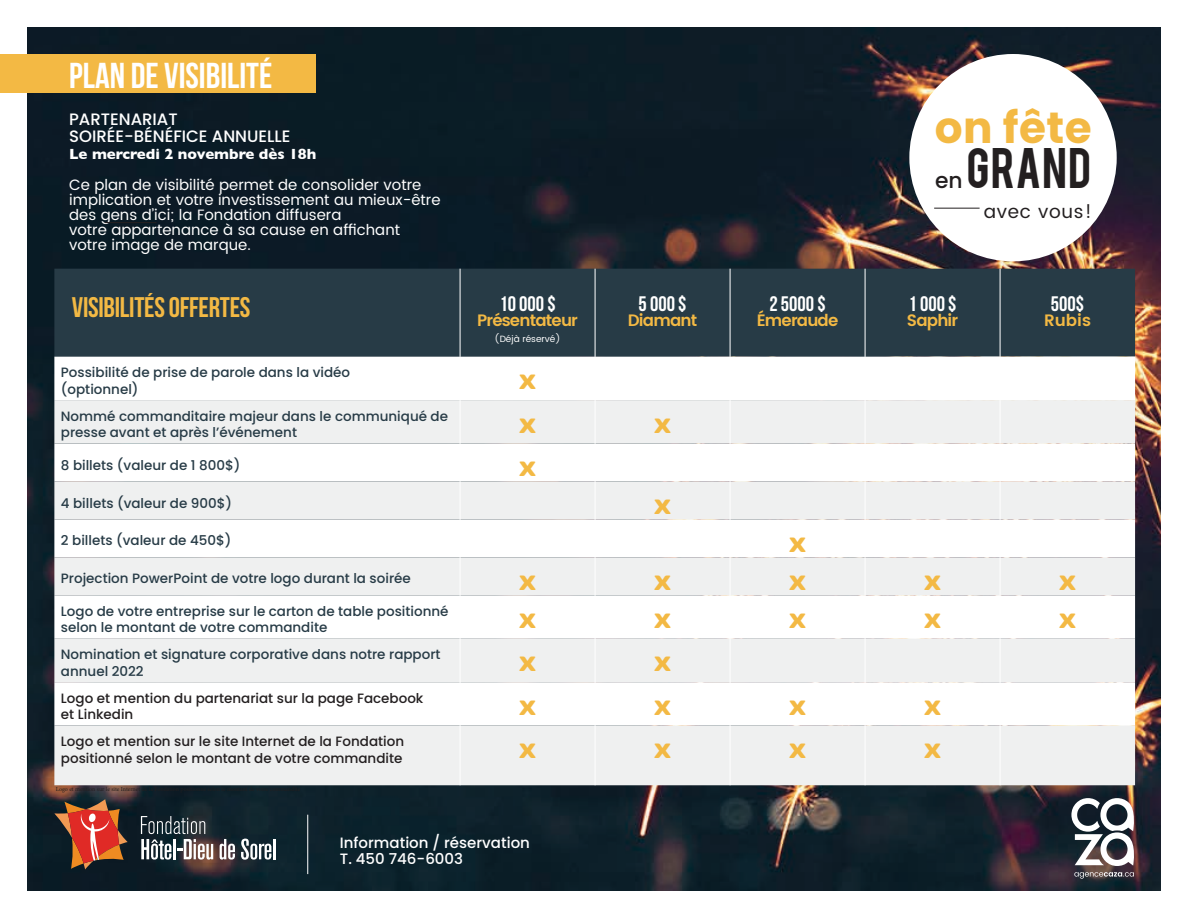
<style>
.page{position:relative;width:1188px;height:918px;background:#fff}
.page>*{position:absolute;margin:0;border:0;box-sizing:border-box;transform-origin:0 0}
.t1{font:44.85px "Bebas";letter-spacing:.015em;color:#231f20}
.t2{font:700 43.8px "Poppins";letter-spacing:.01em;color:#f3b944}
.t3{font:700 36px "Bebas Neue";color:#fff}
.t4{font:700 28.35px "Bebas Neue";letter-spacing:-.01em;color:#f3b944}
.t5{font:27px "Days One";color:#f3b944}
.t6{font:700 21px "Bebas Neue";color:#fff}
.t7{font:18.45px "Poppins";letter-spacing:.04em;color:#231f20}
.t8{font:600 16.5px "Poppins";letter-spacing:-.05em;color:#f3b944}
.t9{font:500 16.5px/16.5px "Poppins";color:#fff}
.t10{font:15px/15px "Poppins";color:#fff}
.t11{font:500 15px/16.4px "Poppins";color:#fff}
.t12{font:700 15px "Gill Sans";color:#fff}
.t13{font:500 13.5px/16.2px "Poppins";color:#273b46}
.t14{font:500 13.5px/16.2px "Poppins";color:#231f20}
.t15{font:9px "Poppins";color:#fff}
.s1{font-family:"Poppins";font-weight:500;font-size:21.75px}
</style>
<div class="page">
<img style="left:27px;top:27px;width:1134px;height:864px">
<svg style="left:1074px;top:872px;width:60px;height:7px"></svg>
<svg style="left:1071px;top:798px;width:66px;height:68px"></svg>
<div style="left:0;top:54px;width:315px;height:39px;background:#f3b944"></div>
<div style="left:54px;top:269px;width:1081px;height:88px;background:#273b46"></div>
<svg style="left:54px;top:357px;width:1081px;height:43px"></svg>
<svg style="left:54px;top:400px;width:1081px;height:385px;fill:#eff0f0"></svg>
<hr style="left:460px;top:269px;width:1px;height:88px;background:#fff">
<hr style="left:595px;top:269px;width:1px;height:88px;background:#fff">
<hr style="left:730px;top:269px;width:1px;height:88px;background:#fff">
<hr style="left:865px;top:269px;width:1px;height:88px;background:#fff">
<hr style="left:1000px;top:269px;width:1px;height:88px;background:#fff">
<hr style="left:460px;top:357px;width:1px;height:43px;background:#fff">
<hr style="left:595px;top:357px;width:1px;height:43px;background:#fff">
<hr style="left:730px;top:357px;width:1px;height:43px;background:#fff">
<hr style="left:865px;top:357px;width:1px;height:43px;background:#fff">
<hr style="left:1000px;top:357px;width:1px;height:43px;background:#fff">
<hr style="left:460px;top:400px;width:1px;height:44px;background:#fff">
<hr style="left:595px;top:400px;width:1px;height:44px;background:#fff">
<hr style="left:730px;top:400px;width:1px;height:44px;background:#fff">
<hr style="left:865px;top:400px;width:1px;height:44px;background:#fff">
<hr style="left:1000px;top:400px;width:1px;height:44px;background:#fff">
<hr style="left:460px;top:444px;width:1px;height:37px;background:#fff">
<hr style="left:595px;top:444px;width:1px;height:37px;background:#fff">
<hr style="left:730px;top:444px;width:1px;height:37px;background:#fff">
<hr style="left:865px;top:444px;width:1px;height:37px;background:#fff">
<hr style="left:1000px;top:444px;width:1px;height:37px;background:#fff">
<hr style="left:460px;top:481px;width:1px;height:38px;background:#fff">
<hr style="left:595px;top:481px;width:1px;height:38px;background:#fff">
<hr style="left:730px;top:481px;width:1px;height:38px;background:#fff">
<hr style="left:865px;top:481px;width:1px;height:38px;background:#fff">
<hr style="left:1000px;top:481px;width:1px;height:38px;background:#fff">
<hr style="left:460px;top:519px;width:1px;height:38px;background:#fff">
<hr style="left:595px;top:519px;width:1px;height:38px;background:#fff">
<hr style="left:730px;top:519px;width:1px;height:38px;background:#fff">
<hr style="left:865px;top:519px;width:1px;height:38px;background:#fff">
<hr style="left:1000px;top:519px;width:1px;height:38px;background:#fff">
<hr style="left:460px;top:557px;width:1px;height:38px;background:#fff">
<hr style="left:595px;top:557px;width:1px;height:38px;background:#fff">
<hr style="left:730px;top:557px;width:1px;height:38px;background:#fff">
<hr style="left:865px;top:557px;width:1px;height:38px;background:#fff">
<hr style="left:1000px;top:557px;width:1px;height:38px;background:#fff">
<hr style="left:460px;top:595px;width:1px;height:44px;background:#fff">
<hr style="left:595px;top:595px;width:1px;height:44px;background:#fff">
<hr style="left:730px;top:595px;width:1px;height:44px;background:#fff">
<hr style="left:865px;top:595px;width:1px;height:44px;background:#fff">
<hr style="left:1000px;top:595px;width:1px;height:44px;background:#fff">
<hr style="left:460px;top:639px;width:1px;height:43px;background:#fff">
<hr style="left:595px;top:639px;width:1px;height:43px;background:#fff">
<hr style="left:730px;top:639px;width:1px;height:43px;background:#fff">
<hr style="left:865px;top:639px;width:1px;height:43px;background:#fff">
<hr style="left:1000px;top:639px;width:1px;height:43px;background:#fff">
<hr style="left:460px;top:682px;width:1px;height:44px;background:#fff">
<hr style="left:595px;top:682px;width:1px;height:44px;background:#fff">
<hr style="left:730px;top:682px;width:1px;height:44px;background:#fff">
<hr style="left:865px;top:682px;width:1px;height:44px;background:#fff">
<hr style="left:1000px;top:682px;width:1px;height:44px;background:#fff">
<hr style="left:460px;top:726px;width:1px;height:59px;background:#fff">
<hr style="left:595px;top:726px;width:1px;height:59px;background:#fff">
<hr style="left:730px;top:726px;width:1px;height:59px;background:#fff">
<hr style="left:865px;top:726px;width:1px;height:59px;background:#fff">
<hr style="left:1000px;top:726px;width:1px;height:59px;background:#fff">
<div style="left:909px;top:54px;width:208px;height:207px;background:#fff;border-radius:50%"></div>
<hr style="left:105px;top:222px;width:51px;height:1px;background:#231f20">
<hr style="left:934px;top:208px;width:46px;height:1px;background:#231f20">
<svg style="left:220px;top:839px;width:15px;height:21px"></svg>
<svg style="left:241px;top:839px;width:30px;height:21px"></svg>
<hr style="left:273px;top:839px;width:3px;height:20px;background:#fff">
<svg style="left:141px;top:816px;width:72px;height:44px"></svg>
<svg style="left:54px;top:799px;width:74px;height:70px;background:#874233"></svg>
<hr style="left:307px;top:815px;width:1px;height:59px;background:#fff">
<h3 class="t3" style="left:69px;top:56px;width:205px">PLAN DE VISIBILITÉ</h3>
<p class="t9" style="left:69px;top:111px;width:223px">PARTENARIAT<br>SOIRÉE-BÉNÉFICE ANNUELLE</p>
<p class="t12" style="left:69px;top:142px;width:249px">Le mercredi 2 novembre dès 18h</p>
<p class="t10" style="left:69px;top:178px;width:373px">Ce plan de visibilité permet de consolider votre implication et votre investissement au mieux-être des gens d’ici; la Fondation diffusera<br>votre appartenance à sa cause en affichant votre image de marque.</p>
<h3 class="t4" style="left:72px;top:292px;width:180px">VISIBILITÉS OFFERTES</h3>
<h3 class="t6" style="left:499px;top:293px;width:58px">10 000 $</h3>
<p class="t8" style="left:477px;top:308px;width:102px">Présentateur</p>
<p class="t15" style="left:495px;top:332px;width:67px">(Déjà réservé)</p>
<h3 class="t6" style="left:639px;top:293px;width:50px">5 000 $</h3>
<p class="t8" style="left:628px;top:308px;width:71px">Diamant</p>
<h3 class="t6" style="left:769px;top:293px;width:58px">2 5000 $</h3>
<p class="t8" style="left:757px;top:308px;width:83px">Émeraude</p>
<h2 class="t2" style="left:935px;top:102px;width:158px">on fête</h2>
<h1 class="t1" style="left:935px;top:135px;width:158px"><span class="s1">en</span> GRAND</h1>
<h3 class="t7" style="left:984px;top:198px;width:110px">avec vous!</h3>
<h3 class="t6" style="left:909px;top:293px;width:50px">1 000 $</h3>
<p class="t8" style="left:907px;top:308px;width:53px">Saphir</p>
<h3 class="t6" style="left:1051px;top:293px;width:35px">500$</h3>
<p class="t8" style="left:1044px;top:308px;width:48px">Rubis</p>
<p class="t13" style="left:61px;top:365px;width:291px">Possibilité de prise de parole dans la vidéo (optionnel)</p>
<h3 class="t5" style="left:519px;top:362px;width:18px">x</h3>
<p class="t13" style="left:61px;top:408px;width:389px">Nommé commanditaire majeur dans le communiqué de presse avant et après l’événement</p>
<h3 class="t5" style="left:519px;top:406px;width:18px">x</h3>
<h3 class="t5" style="left:654px;top:406px;width:18px">x</h3>
<p class="t13" style="left:61px;top:457px;width:181px">8 billets (valeur de 1 800$)</p>
<h3 class="t5" style="left:519px;top:449px;width:18px">x</h3>
<p class="t13" style="left:61px;top:495px;width:173px">4 billets (valeur de 900$)</p>
<h3 class="t5" style="left:654px;top:487px;width:18px">x</h3>
<p class="t13" style="left:61px;top:533px;width:172px">2 billets (valeur de 450$)</p>
<h3 class="t5" style="left:789px;top:525px;width:18px">x</h3>
<p class="t13" style="left:61px;top:571px;width:351px">Projection PowerPoint de votre logo durant la soirée</p>
<h3 class="t5" style="left:519px;top:563px;width:18px">x</h3>
<h3 class="t5" style="left:654px;top:563px;width:18px">x</h3>
<h3 class="t5" style="left:789px;top:563px;width:18px">x</h3>
<h3 class="t5" style="left:924px;top:563px;width:18px">x</h3>
<h3 class="t5" style="left:1059px;top:563px;width:18px">x</h3>
<p class="t13" style="left:61px;top:603px;width:389px">Logo de votre entreprise sur le carton de table positionné selon le montant de votre commandite</p>
<h3 class="t5" style="left:519px;top:601px;width:18px">x</h3>
<h3 class="t5" style="left:654px;top:601px;width:18px">x</h3>
<h3 class="t5" style="left:789px;top:601px;width:18px">x</h3>
<h3 class="t5" style="left:924px;top:601px;width:18px">x</h3>
<h3 class="t5" style="left:1059px;top:601px;width:18px">x</h3>
<p class="t13" style="left:61px;top:647px;width:381px">Nomination et signature corporative dans notre rapport annuel 2022</p>
<h3 class="t5" style="left:519px;top:644px;width:18px">x</h3>
<h3 class="t5" style="left:654px;top:644px;width:18px">x</h3>
<p class="t14" style="left:61px;top:690px;width:364px">Logo et mention du partenariat sur la page Facebook et Linkedin</p>
<h3 class="t5" style="left:519px;top:688px;width:18px">x</h3>
<h3 class="t5" style="left:654px;top:688px;width:18px">x</h3>
<h3 class="t5" style="left:789px;top:688px;width:18px">x</h3>
<h3 class="t5" style="left:924px;top:688px;width:18px">x</h3>
<p class="t14" style="left:61px;top:734px;width:345px">Logo et mention sur le site Internet de la Fondation positionné selon le montant de votre commandite</p>
<h3 class="t5" style="left:519px;top:731px;width:18px">x</h3>
<h3 class="t5" style="left:654px;top:731px;width:18px">x</h3>
<h3 class="t5" style="left:789px;top:731px;width:18px">x</h3>
<h3 class="t5" style="left:924px;top:731px;width:18px">x</h3>
<p class="t11" style="left:340px;top:834px;width:192px">Information / réservation<br>T. 450 746-6003</p>
</div>
